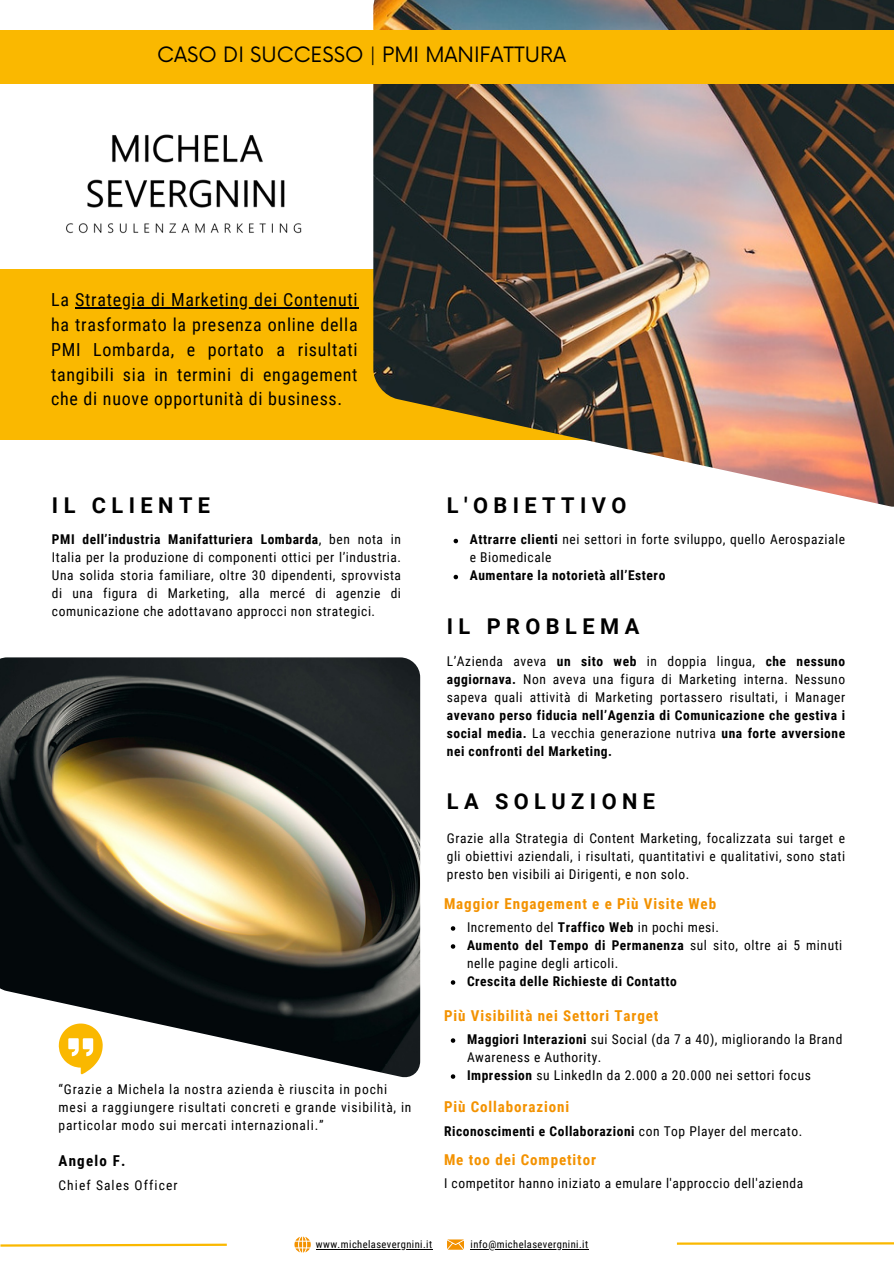
<style>
.page{position:relative;width:894px;height:1264px;background:#fff}
.page>*{position:absolute;margin:0;border:0;box-sizing:border-box;transform-origin:0 0}
.t1{font:700 21.75px "Roboto";letter-spacing:.25em;color:#000}
.t2{font:20.55px "Now";color:#000}
.t3{font:18px/24.8px "Roboto Condensed";letter-spacing:.04em;color:#000;text-align:justify}
.t4{font:700 15px "Roboto Condensed";letter-spacing:.06em;color:#f39200}
.t5{font:700 15px "Roboto Condensed";letter-spacing:.08em;color:#000}
.t6{font:13.5px/18px "Roboto Condensed";letter-spacing:.04em;color:#000}
.t7{font:13.5px/18px "Roboto Condensed";letter-spacing:.06em;color:#000}
.t8{font:700 13.5px "Roboto Condensed";letter-spacing:.04em;color:#000}
.t9{font:13.5px "Roboto Condensed";letter-spacing:.08em;color:#000}
.t10{font:10.5px "Roboto Condensed";letter-spacing:.04em;color:#000}
.s1{font-weight:700}
.s2{font-weight:400}
</style>
<div class="page">
<img style="left:0;top:657px;width:420px;height:420px">
<svg style="left:59px;top:1023px;width:43px;height:51px"></svg>
<div style="left:0;top:269px;width:893px;height:171px;background:#fab800"></div>
<img style="left:373px;top:0;width:520px;height:506px">
<hr style="left:316px;top:1248px;width:116px;height:1px;background:#000">
<img style="left:52px;top:83px;width:267px;height:151px">
<div style="left:0;top:30px;width:893px;height:53px;background:#fab800"></div>
<svg style="left:447px;top:1239px;width:17px;height:10px"></svg>
<svg style="left:294px;top:1236px;width:16px;height:16px"></svg>
<hr style="left:470px;top:1248px;width:118px;height:1px;background:#000">
<hr style="left:676px;top:1242px;width:217px;height:2px;background:#fab800">
<svg style="left:0;top:1243px;width:227px;height:4px"></svg>
<svg style="left:453px;top:539px;width:5px;height:4px"></svg>
<svg style="left:453px;top:575px;width:5px;height:4px"></svg>
<svg style="left:450px;top:926px;width:5px;height:4px"></svg>
<svg style="left:450px;top:944px;width:5px;height:4px"></svg>
<svg style="left:450px;top:980px;width:5px;height:4px"></svg>
<svg style="left:450px;top:1038px;width:5px;height:4px"></svg>
<svg style="left:450px;top:1074px;width:5px;height:4px"></svg>
<hr style="left:75px;top:307px;width:283px;height:1px;background:#000">
<p class="t2" style="left:157px;top:43px;width:410px">CASO DI SUCCESSO | PMI MANIFATTURA</p>
<h5 class="t3" style="left:51px;top:288px;width:308px">La Strategia di Marketing dei Contenuti</h5>
<h4 class="t3" style="left:51px;top:312px;width:308px">ha trasformato la presenza online della PMI Lombarda, e portato a risultati tangibili sia in termini di engagement che di nuove opportunità di business.</h4>
<h5 class="t1" style="left:52px;top:492px;width:160px">IL CLIENTE</h5>
<h4 class="t6" style="left:52px;top:531px;width:350px;text-align:justify"><span class="s1">PMI dell’industria Manifatturiera Lombarda</span>, ben nota in Italia per la produzione di componenti ottici per l’industria.<br>Una solida storia familiare, oltre 30 dipendenti, sprovvista di una figura di Marketing, alla mercé di agenzie di comunicazione che adottavano approcci non strategici.</h4>
<p class="t7" style="left:59px;top:1079px;width:354px">“Grazie a Michela la nostra azienda è riuscita in pochi mesi a raggiungere risultati concreti e grande visibilità, in particolar modo sui mercati internazionali.”</p>
<p class="t5" style="left:59px;top:1152px;width:68px">Angelo F.</p>
<h1 class="t9" style="left:59px;top:1177px;width:120px">Chief Sales Officer</h1>
<p class="t1" style="left:446px;top:492px;width:181px">L'OBIETTIVO</p>
<h5 class="t6" style="left:469px;top:531px;width:377px"><span class="s1">Attrarre clienti</span> nei settori in forte sviluppo, quello Aerospaziale e Biomedicale</h5>
<h1 class="t8" style="left:469px;top:568px;width:197px">Aumentare la notorietà all’Estero</h1>
<h5 class="t1" style="left:446px;top:614px;width:194px">IL PROBLEMA</h5>
<h1 class="t6" style="left:446px;top:652px;width:400px;text-align:justify">L’Azienda aveva <span class="s1">un sito web</span> in doppia lingua, <span class="s1">che nessuno aggiornava.</span> Non aveva una figura di Marketing interna. Nessuno sapeva quali attività di Marketing portassero risultati, i Manager <span class="s1">avevano perso fiducia nell’Agenzia di Comunicazione che gestiva i social media.</span> La vecchia generazione nutriva <span class="s1">una forte avversione nei confronti del Marketing.</span></h1>
<h4 class="t1" style="left:446px;top:789px;width:210px">LA SOLUZIONE</h4>
<h5 class="t6" style="left:446px;top:829px;width:400px;text-align:justify">Grazie alla Strategia di Content Marketing, focalizzata sui target e gli obiettivi aziendali, i risultati, quantitativi e qualitativi, sono stati presto ben visibili ai Dirigenti, e non solo.</h5>
<p class="t4" style="left:444px;top:894px;width:273px">Maggior Engagement e e Più Visite Web</p>
<h5 class="t6" style="left:467px;top:918px;width:253px">Incremento del <span class="s1">Traffico Web</span> in pochi mesi.</h5>
<h4 class="t6" style="left:467px;top:936px;width:377px"><span class="s1">Aumento del Tempo di Permanenza</span> sul sito, oltre ai 5 minuti nelle pagine degli articoli.</h4>
<p class="t8" style="left:467px;top:973px;width:211px">Crescita delle Richieste di Contatto</p>
<p class="t4" style="left:444px;top:1006px;width:216px">Più Visibilità nei Settori Target</p>
<p class="t6" style="left:467px;top:1030px;width:377px"><span class="s1">Maggiori Interazioni</span> sui Social (da 7 a 40), migliorando la Brand<br>Awareness e Authority.</p>
<h4 class="t6" style="left:467px;top:1066px;width:345px"><span class="s1">Impression</span> su LinkedIn da 2.000 a 20.000 nei settori focus</h4>
<p class="t4" style="left:444px;top:1098px;width:127px">Più Collaborazioni</p>
<p class="t8" style="left:444px;top:1123px;width:359px">Riconoscimenti e Collaborazioni <span class="s2">con Top Player del mercato.</span></p>
<p class="t4" style="left:444px;top:1151px;width:153px">Me too dei Competitor</p>
<p class="t6" style="left:444px;top:1174px;width:360px">I competitor hanno iniziato a emulare l'approccio dell'azienda</p>
<p class="t10" style="left:316px;top:1238px;width:118px">www.michelasevergnini.it</p>
<h1 class="t10" style="left:470px;top:1238px;width:119px">info@michelasevergnini.it</h1>
</div>
